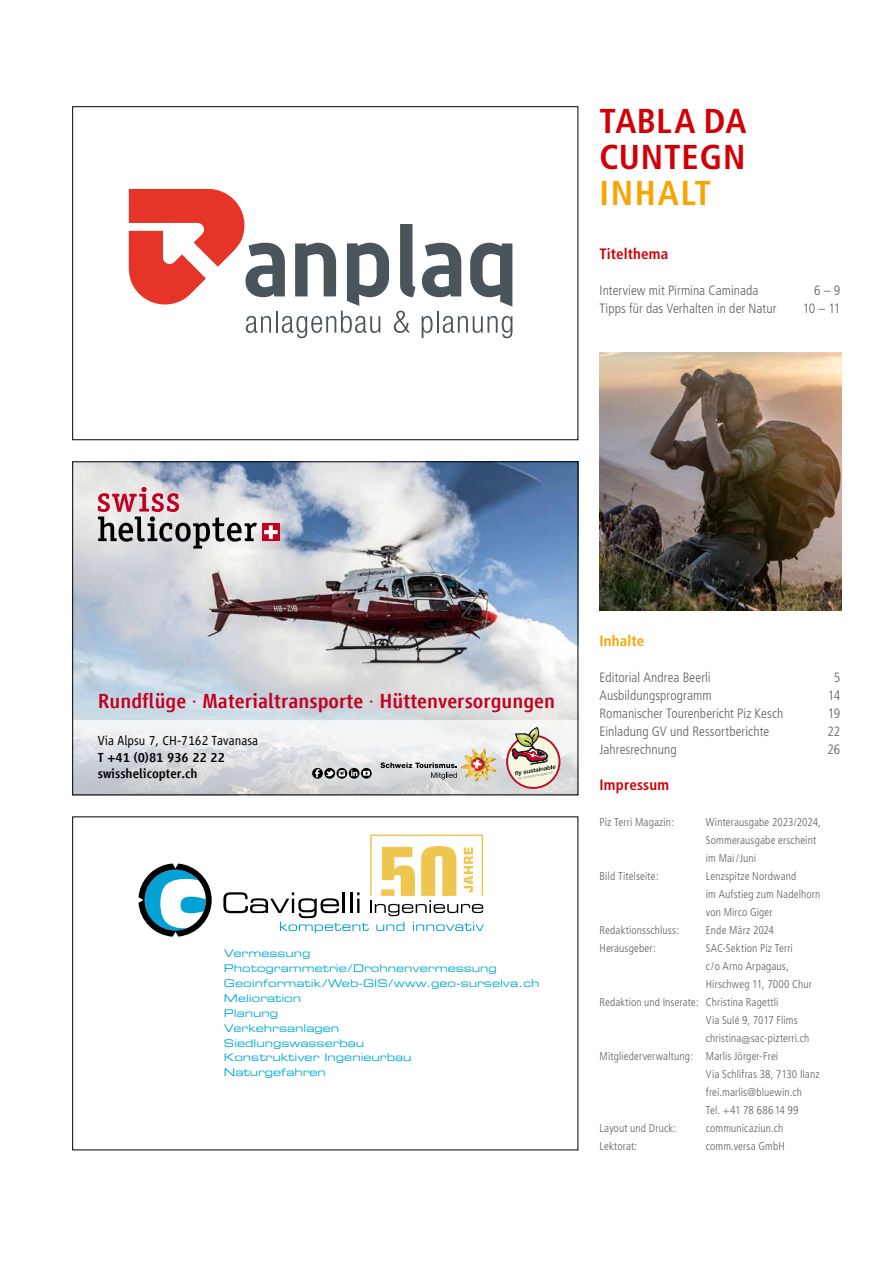
<style>
.page{position:relative;width:893px;height:1263px;background:#fff}
.page>*{position:absolute;margin:0;border:0;box-sizing:border-box;transform-origin:0 0}
.t1{font:700 condensed 34.5px/36px "Frutiger LT Std";letter-spacing:.025em;color:#d10007}
.t2{font:700 condensed 34.5px "Frutiger LT Std";letter-spacing:.05em;color:#f7a500}
.t3{font:500 21px "Vialog LT Com";color:#c10122}
.t4{font:700 condensed 15px "Frutiger LT Std";letter-spacing:.01em;color:#d10007}
.t5{font:700 condensed 15px "Frutiger LT Std";letter-spacing:.01em;color:#f7a500}
.t6{font:300 condensed 13.5px "Frutiger LT Std";letter-spacing:.005em;color:#5a5f61}
.t7{font:500 13.5px/16.5px "Vialog LT Com";color:#000}
.t8{font:300 13.5px "Vialog LT Com";color:#000}
.t9{font:300 condensed 11.25px/18px "Frutiger LT Std";letter-spacing:.01em;color:#5a5f61}
.t10{font:10.5px/14.9px "Eurostile Extended Two";color:#00aacf}
.s1{font-family:"Frutiger LT Std";font-weight:300;font-stretch:condensed}
</style>
<div class="page">
<img style="left:600px;top:353px;width:242px;height:257px">
<img style="left:74px;top:463px;width:502px;height:258px">
<svg style="left:74px;top:721px;width:502px;height:72px"></svg>
<div style="left:262px;top:523px;width:18px;height:18px;background:#c10122"></div>
<svg style="left:264px;top:525px;width:14px;height:14px"></svg>
<svg style="left:98px;top:487px;width:159px;height:62px;background:#beb1b4"></svg>
<svg style="left:337px;top:768px;width:10px;height:11px"></svg>
<svg style="left:312px;top:768px;width:11px;height:11px"></svg>
<svg style="left:324px;top:768px;width:11px;height:11px"></svg>
<svg style="left:315px;top:769px;width:4px;height:8px"></svg>
<svg style="left:325px;top:770px;width:20px;height:6px"></svg>
<svg style="left:349px;top:768px;width:10px;height:11px"></svg>
<svg style="left:351px;top:770px;width:6px;height:6px"></svg>
<svg style="left:361px;top:768px;width:11px;height:11px"></svg>
<svg style="left:363px;top:771px;width:7px;height:5px"></svg>
<img style="left:461px;top:748px;width:35px;height:34px">
<svg style="left:380px;top:762px;width:77px;height:17px"></svg>
<svg style="left:506px;top:726px;width:54px;height:63px"></svg>
<svg style="left:422px;top:316px;width:11px;height:22px"></svg>
<hr style="left:437px;top:311px;width:2px;height:22px;background:#4a555b">
<svg style="left:443px;top:316px;width:69px;height:22px"></svg>
<svg style="left:129px;top:189px;width:286px;height:149px"></svg>
<svg style="left:422px;top:243px;width:39px;height:54px"></svg>
<svg style="left:470px;top:243px;width:42px;height:64px"></svg>
<svg style="left:223px;top:834px;width:261px;height:99px"></svg>
<svg style="left:139px;top:863px;width:73px;height:74px"></svg>
<h1 class="t1" style="left:600px;top:103px;width:149px">TABLA DA<br>CUNTEGN</h1>
<h1 class="t2" style="left:600px;top:173px;width:113px">INHALT</h1>
<h3 class="t4" style="left:600px;top:245px;width:70px">Titelthema</h3>
<p class="t6" style="left:600px;top:283px;width:160px">Interview mit Pirmina Caminada</p>
<p class="t6" style="left:814px;top:283px;width:28px">6 – 9</p>
<p class="t6" style="left:600px;top:301px;width:178px">Tipps für das Verhalten in der Natur</p>
<p class="t6" style="left:803px;top:301px;width:39px">10 – 11</p>
<h2 class="t3" style="left:98px;top:689px;width:459px">Rundflüge <span class="s1">·</span> Materialtransporte <span class="s1">·</span> Hüttenversorgungen</h2>
<p class="t8" style="left:98px;top:733px;width:162px">Via Alpsu 7, CH-7162 Tavanasa</p>
<p class="t7" style="left:98px;top:749px;width:129px">T +41 (0)81 936 22 22 swisshelicopter.ch</p>
<p class="t10" style="left:224px;top:946px;width:317px">Vermessung<br>Photogrammetrie /Drohnenvermessung<br>Geoinformatik /Web-GIS/www.geo-surselva.ch<br>Melioration<br>Planung<br>Verkehrsanlagen<br>Siedlungswasserbau<br>Konstruktiver Ingenieurbau<br>Naturgefahren</p>
<h3 class="t5" style="left:600px;top:632px;width:46px">Inhalte</h3>
<p class="t6" style="left:600px;top:670px;width:113px">Editorial Andrea Beerli</p>
<p class="t6" style="left:834px;top:670px;width:8px">5</p>
<p class="t6" style="left:600px;top:688px;width:114px">Ausbildungsprogramm</p>
<p class="t6" style="left:828px;top:688px;width:14px">14</p>
<p class="t6" style="left:600px;top:706px;width:185px">Romanischer Tourenbericht Piz Kesch</p>
<p class="t6" style="left:828px;top:706px;width:14px">19</p>
<p class="t6" style="left:600px;top:724px;width:171px">Einladung GV und Ressortberichte</p>
<p class="t6" style="left:827px;top:724px;width:14px">22</p>
<p class="t6" style="left:600px;top:742px;width:79px">Jahresrechnung</p>
<p class="t6" style="left:827px;top:742px;width:14px">26</p>
<h3 class="t4" style="left:600px;top:776px;width:71px">Impressum</h3>
<p class="t9" style="left:600px;top:813px;width:76px">Piz Terri Magazin:</p>
<p class="t9" style="left:706px;top:813px;width:117px">Winterausgabe 2023/2024,<br>Sommerausgabe erscheint im Mai /Juni</p>
<p class="t9" style="left:600px;top:867px;width:61px">Bild Titelseite:</p>
<p class="t9" style="left:706px;top:867px;width:116px">Lenzspitze Nordwand<br>im Aufstieg zum Nadelhorn von Mirco Giger</p>
<p class="t9" style="left:600px;top:921px;width:81px">Redaktionsschluss:</p>
<p class="t9" style="left:706px;top:921px;width:69px">Ende März 2024</p>
<p class="t9" style="left:600px;top:939px;width:58px">Herausgeber:</p>
<p class="t9" style="left:706px;top:939px;width:89px">SAC-Sektion Piz Terri</p>
<p class="t9" style="left:706px;top:957px;width:84px">c/o Arno Arpagaus,</p>
<p class="t9" style="left:706px;top:975px;width:108px">Hirschweg 11, 7000 Chur</p>
<p class="t9" style="left:600px;top:993px;width:180px">Redaktion und Inserate: Christina Ragettli</p>
<p class="t9" style="left:706px;top:1011px;width:93px">Via Sulé 9, 7017 Flims</p>
<p class="t9" style="left:706px;top:1029px;width:105px">christina@sac-pizterri.ch</p>
<p class="t9" style="left:600px;top:1047px;width:180px">Mitgliederverwaltung: Marlis Jörger-Frei</p>
<p class="t9" style="left:706px;top:1065px;width:115px">Via Schlifras 38, 7130 Ilanz</p>
<p class="t9" style="left:706px;top:1083px;width:98px">frei.marlis@bluewin.ch</p>
<p class="t9" style="left:706px;top:1101px;width:94px">Tel. +41 78 686 14 99</p>
<p class="t9" style="left:600px;top:1119px;width:78px">Layout und Druck:</p>
<p class="t9" style="left:706px;top:1119px;width:79px">communicaziun.ch</p>
<p class="t9" style="left:600px;top:1137px;width:39px">Lektorat:</p>
<p class="t9" style="left:706px;top:1137px;width:80px">comm.versa GmbH</p>
</div>
